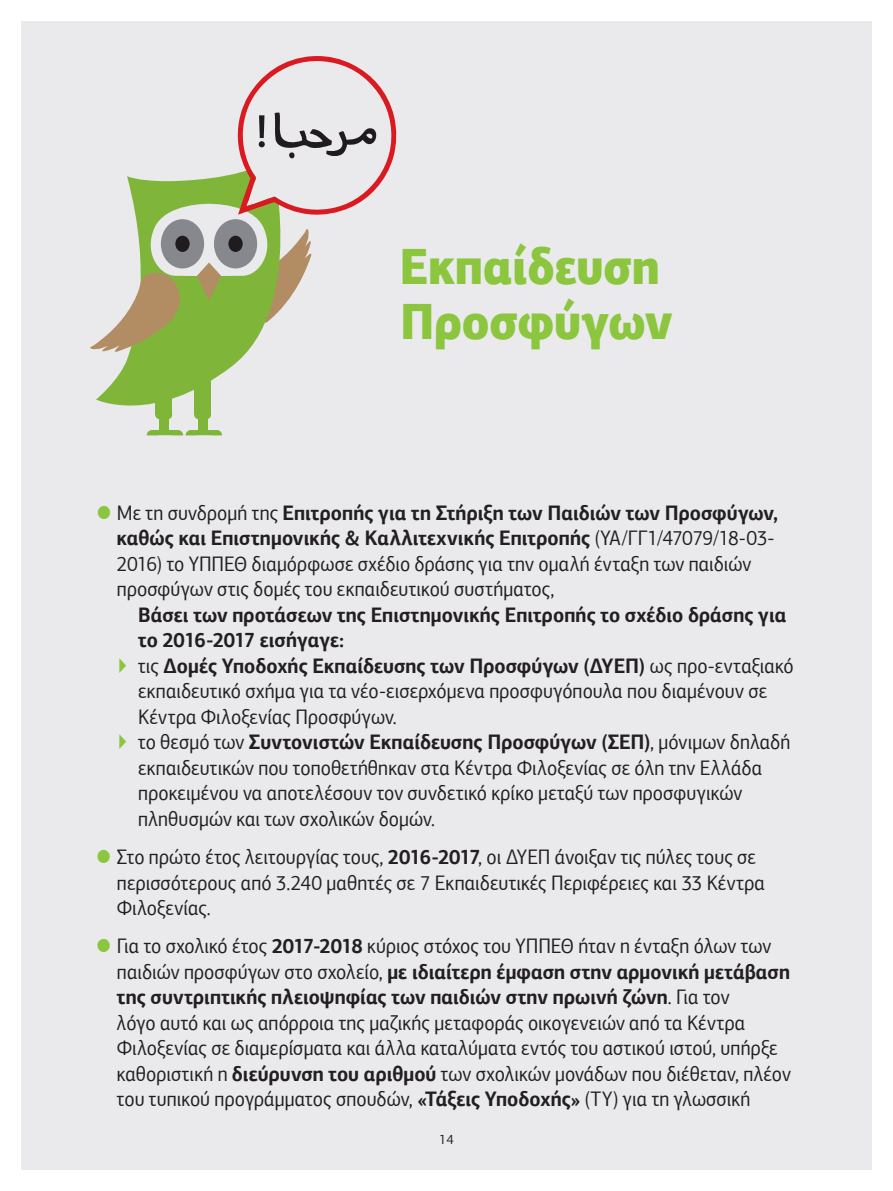
<style>
.page{position:relative;width:893px;height:1191px;background:#fff}
.page>*{position:absolute;margin:0;border:0;box-sizing:border-box;transform-origin:0 0}
.t1{font:900 51px/55.5px "PF Agora Sans Pro";letter-spacing:-.005em;color:#8bc63e;scale:.88 1}
.t2{font:900 29.55px "Myriad Pro";color:#231f20}
.t3{font:21px/25.5px "PF Agora Sans Pro";letter-spacing:.005em;color:#231f20;scale:.92 1}
.t4{font:700 21px "PF Agora Sans Pro";color:#231f20;scale:.92 1}
.t5{font:13.5px "PF Agora Sans Pro";color:#231f20}
.s1{color:#8bc63e}
.s2{font-weight:700}
.s3{font-weight:400;color:#8bc63e}
.s4{font-weight:400}
</style>
<div class="page">
<div style="left:21px;top:21px;width:851px;height:1148px;background:#eaeaed"></div>
<svg style="left:96px;top:354px;width:149px;height:72px"></svg>
<div style="left:198px;top:415px;width:9px;height:18px;background:#7fb539"></div>
<div style="left:194px;top:376px;width:17px;height:39px;background:#7fb539"></div>
<div style="left:194px;top:411px;width:9px;height:8px;background:#7fb539;border-radius:50%"></div>
<div style="left:203px;top:411px;width:8px;height:8px;background:#7fb539;border-radius:50%"></div>
<div style="left:159px;top:415px;width:9px;height:18px;background:#7fb539"></div>
<div style="left:155px;top:376px;width:17px;height:39px;background:#7fb539"></div>
<div style="left:155px;top:411px;width:9px;height:8px;background:#7fb539;border-radius:50%"></div>
<div style="left:164px;top:411px;width:8px;height:8px;background:#7fb539;border-radius:50%"></div>
<svg style="left:147px;top:430px;width:75px;height:5px"></svg>
<svg style="left:90px;top:56px;width:307px;height:298px"></svg>
<h1 class="t1" style="left:400px;top:238px;width:312px">Εκπαίδευση<br>Προσφύγων</h1>
<p class="t3" style="left:117px;top:500px;width:720px;text-indent:-21px"><span class="s1">●</span> Με τη συνδρομή της <span class="s2">Επιτροπής για τη Στήριξη των Παιδιών των Προσφύγων, καθώς και Επιστημονικής &amp; Καλλιτεχνικής Επιτροπής</span> (ΥΑ/ΓΓ1/47079/18-03- 2016) το ΥΠΠΕΘ διαμόρφωσε σχέδιο δράσης για την ομαλή ένταξη των παιδιών προσφύγων στις δομές του εκπαιδευτικού συστήματος,</p>
<p class="t4" style="left:138px;top:601px;width:706px">Βάσει των προτάσεων της Επιστημονικής Επιτροπής το σχέδιο δράσης για</p>
<p class="t4" style="left:138px;top:627px;width:225px">το 2016-2017 εισήγαγε:</p>
<p class="t4" style="left:117px;top:652px;width:737px"><span class="s3">▶</span> <span class="s4">τις</span> Δομές Υποδοχής Εκπαίδευσης των Προσφύγων (ΔΥΕΠ) <span class="s4">ως προ-ενταξιακό</span></p>
<p class="t3" style="left:138px;top:678px;width:685px">εκπαιδευτικό σχήμα για τα νέο-εισερχόμενα προσφυγόπουλα που διαμένουν σε</p>
<p class="t3" style="left:138px;top:704px;width:283px">Κέντρα Φιλοξενίας Προσφύγων.</p>
<p class="t4" style="left:117px;top:729px;width:733px"><span class="s3">▶</span> <span class="s4">το θεσμό των</span> Συντονιστών Εκπαίδευσης Προσφύγων (ΣΕΠ)<span class="s4">, μόνιμων δηλαδή</span></p>
<p class="t3" style="left:138px;top:755px;width:680px">εκπαιδευτικών που τοποθετήθηκαν στα Κέντρα Φιλοξενίας σε όλη την Ελλάδα</p>
<p class="t3" style="left:138px;top:780px;width:658px">προκειμένου να αποτελέσουν τον συνδετικό κρίκο μεταξύ των προσφυγικών</p>
<p class="t3" style="left:138px;top:806px;width:324px">πληθυσμών και των σχολικών δομών.</p>
<p class="t3" style="left:117px;top:844px;width:706px;text-indent:-21px"><span class="s1">●</span> Στο πρώτο έτος λειτουργίας τους, <span class="s2">2016-2017</span>, οι ΔΥΕΠ άνοιξαν τις πύλες τους σε περισσότερους από 3.240 μαθητές σε 7 Εκπαιδευτικές Περιφέρειες και 33 Κέντρα<br>Φιλοξενίας.</p>
<p class="t3" style="left:117px;top:933px;width:734px;text-indent:-21px"><span class="s1">●</span> Για το σχολικό έτος <span class="s2">2017-2018</span> κύριος στόχος του ΥΠΠΕΘ ήταν η ένταξη όλων των παιδιών προσφύγων στο σχολείο, <span class="s2">με ιδιαίτερη έμφαση στην αρμονική μετάβαση της συντριπτικής πλειοψηφίας των παιδιών στην πρωινή ζώνη</span>. Για τον<br>λόγο αυτό και ως απόρροια της μαζικής μεταφοράς οικογενειών από τα Κέντρα Φιλοξενίας σε διαμερίσματα και άλλα καταλύματα εντός του αστικού ιστού, υπήρξε καθοριστική η <span class="s2">διεύρυνση του αριθμού</span> των σχολικών μονάδων που διέθεταν, πλέον του τυπικού προγράμματος σπουδών, <span class="s2">«Τάξεις Υποδοχής»</span> (ΤΥ) για τη γλωσσική</p>
<h2 class="t2" style="left:58px;top:850px;width:337px">Νέες Δομές Υποστήριξης</h2>
<p class="t5" style="left:439px;top:1131px;width:16px">14</p>
</div>
